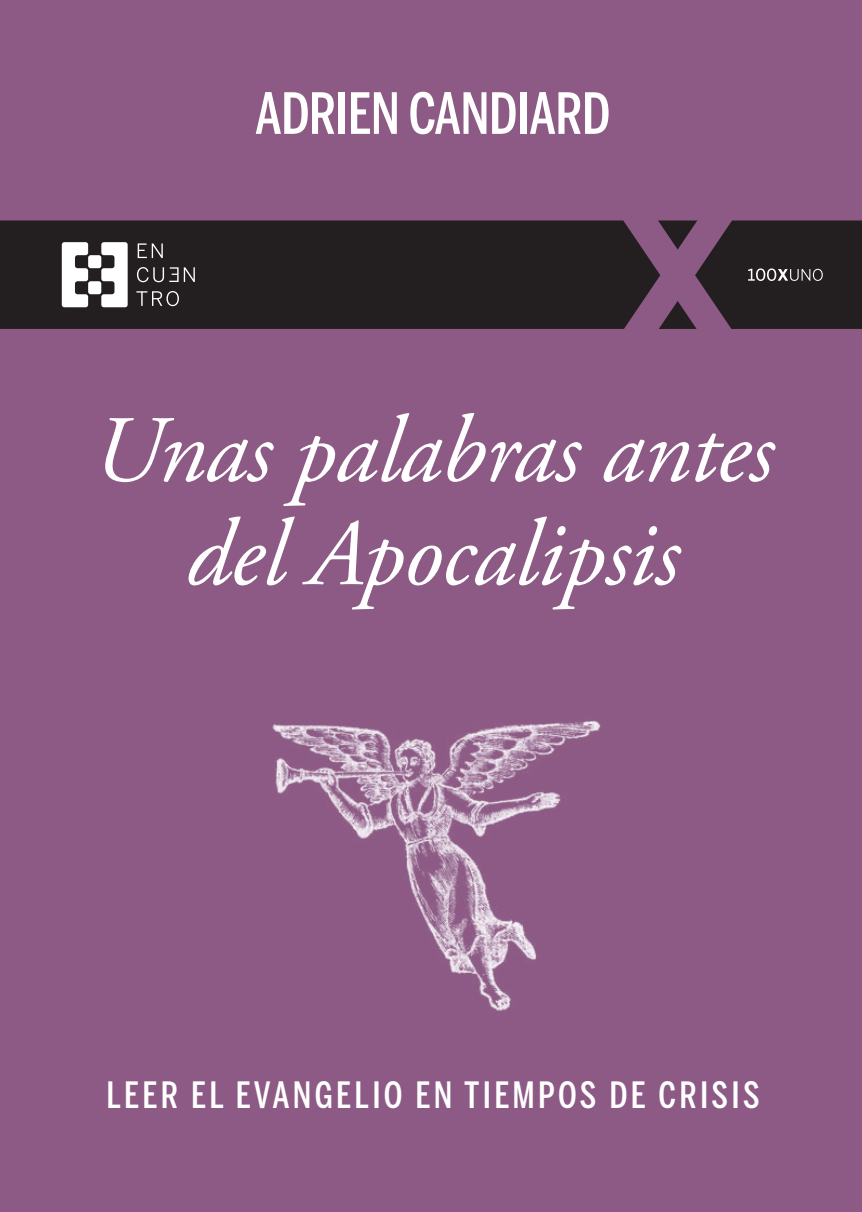
<style>
.page{position:relative;width:862px;height:1212px;background:#fff}
.page>*{position:absolute;margin:0;border:0;box-sizing:border-box;transform-origin:0 0}
.t1{font:italic 94.5px/103.5px "Adobe Garamond Pro";letter-spacing:-.01em;color:#fff;text-align:center}
.t2{font:500 56.25px "Benton Sans Comp";letter-spacing:-.01em;color:#fff}
.t3{font:500 36px "Benton Sans Comp";letter-spacing:.09em;color:#fff}
</style>
<div class="page">
<div style="left:0;top:0;width:861px;height:1212px;background:#8c5a84"></div>
<svg style="left:0;top:220px;width:861px;height:109px;background:#2b2328"></svg>
<div style="left:88px;top:281px;width:13px;height:13px;background:#fff;border-radius:3px"></div>
<svg style="left:62px;top:242px;width:26px;height:65px;background:#d1d1d1"></svg>
<div style="left:88px;top:255px;width:13px;height:13px;background:#fff;border-radius:3px"></div>
<svg style="left:101px;top:242px;width:27px;height:65px;background:#cecdcd"></svg>
<svg style="left:138px;top:243px;width:25px;height:15px"></svg>
<svg style="left:184px;top:267px;width:11px;height:15px"></svg>
<svg style="left:136px;top:291px;width:43px;height:15px"></svg>
<svg style="left:137px;top:267px;width:41px;height:15px"></svg>
<svg style="left:747px;top:268px;width:75px;height:13px"></svg>
<img style="left:272px;top:720px;width:329px;height:291px">
<p class="t2" style="left:255px;top:81px;width:356px">ADRIEN CANDIARD</p>
<p class="t1" style="left:92px;top:401px;width:682px">Unas palabras antes del Apocalipsis</p>
<p class="t3" style="left:106px;top:1074px;width:654px">LEER EL EVANGELIO EN TIEMPOS DE CRISIS</p>
</div>
